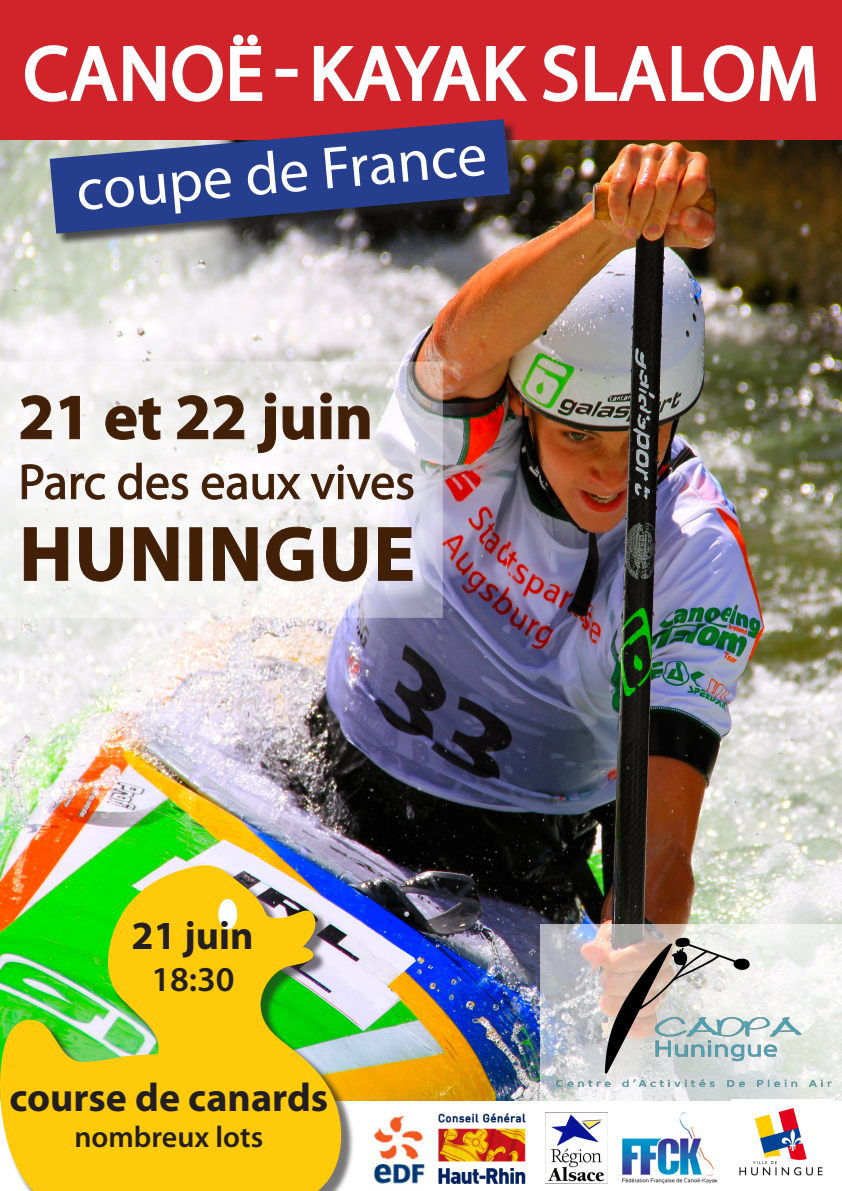
<style>
.page{position:relative;width:842px;height:1191px;background:#fff}
.page>*{position:absolute;margin:0;border:0;box-sizing:border-box;transform-origin:0 0}
.t1{font:700 78px "Myriad Pro";letter-spacing:.02em;color:#422008}
.t2{font:77px "Myriad Pro";letter-spacing:.02em;color:#fff}
.t3{font:700 65px "Myriad Pro";color:#422008}
.t4{font:60px "Myriad Pro";color:#fff}
.t5{font:50px "Myriad Pro";color:#422008}
.t6{font:700 40px "Myriad Pro";color:#231f20}
.t7{font:600 35px "Myriad Pro";color:#231f20}
.t8{font:600 30px "Myriad Pro";color:#231f20}
</style>
<div class="page">
<img style="left:0;top:140px;width:842px;height:960px">
<div style="left:0;top:0;width:842px;height:140px;background:#d1232a"></div>
<svg style="left:0;top:361px;width:443px;height:257px"></svg>
<svg style="left:25px;top:34px;width:238px;height:68px"></svg>
<div style="left:276px;top:69px;width:22px;height:8px;border:3px solid #fff"></div>
<svg style="left:313px;top:46px;width:214px;height:55px"></svg>
<svg style="left:543px;top:45px;width:273px;height:57px"></svg>
<div style="left:12px;top:384px;width:422px;height:218px;background:#fff;opacity:.35"></div>
<svg style="left:21px;top:395px;width:30px;height:44px"></svg>
<svg style="left:60px;top:396px;width:20px;height:43px"></svg>
<svg style="left:106px;top:398px;width:54px;height:41px"></svg>
<svg style="left:177px;top:395px;width:31px;height:44px"></svg>
<svg style="left:214px;top:395px;width:30px;height:44px"></svg>
<svg style="left:257px;top:393px;width:19px;height:60px"></svg>
<svg style="left:283px;top:407px;width:31px;height:32px"></svg>
<svg style="left:321px;top:393px;width:10px;height:46px"></svg>
<svg style="left:338px;top:406px;width:31px;height:33px"></svg>
<svg style="left:22px;top:464px;width:43px;height:35px"></svg>
<svg style="left:71px;top:474px;width:34px;height:25px"></svg>
<svg style="left:118px;top:463px;width:70px;height:36px"></svg>
<svg style="left:202px;top:474px;width:45px;height:25px"></svg>
<svg style="left:253px;top:474px;width:47px;height:25px"></svg>
<svg style="left:311px;top:465px;width:102px;height:34px"></svg>
<svg style="left:24px;top:527px;width:44px;height:54px"></svg>
<svg style="left:79px;top:527px;width:44px;height:54px"></svg>
<svg style="left:134px;top:527px;width:44px;height:54px"></svg>
<div style="left:190px;top:527px;width:12px;height:53px;border:1px solid #422008"></div>
<svg style="left:213px;top:527px;width:45px;height:54px"></svg>
<svg style="left:266px;top:526px;width:47px;height:55px"></svg>
<svg style="left:323px;top:527px;width:44px;height:54px"></svg>
<svg style="left:378px;top:527px;width:35px;height:54px"></svg>
<div style="left:0;top:865px;width:353px;height:326px;background:#231f20;opacity:.61"></div>
<svg style="left:0;top:862px;width:344px;height:329px;fill:#feca0a"></svg>
<div style="left:218px;top:899px;width:19px;height:30px;background:#fff;border-radius:50%"></div>
<img style="left:622px;top:1112px;width:96px;height:71px">
<img style="left:545px;top:1112px;width:62px;height:71px">
<img style="left:438px;top:1113px;width:88px;height:70px">
<svg style="left:540px;top:1086px;width:302px;height:15px"></svg>
<img style="left:731px;top:1099px;width:100px;height:77px">
<img style="left:370px;top:1114px;width:55px;height:70px">
<div style="left:50px;top:120px;width:473px;height:126px;background:#231f20;opacity:.75"></div>
<svg style="left:50px;top:119px;width:460px;height:115px;fill:#253f8e"></svg>
<img style="left:531px;top:921px;width:311px;height:165px">
<p class="t2" style="left:24px;top:26px;width:797px">canoë - kayak slalom</p>
<p class="t4" style="left:73px;top:153px;width:413px;rotate:-5deg">coupe de France</p>
<p class="t3" style="left:18px;top:374px;width:356px">21 et 22 juin</p>
<p class="t5" style="left:18px;top:451px;width:398px">Parc des eaux vives</p>
<p class="t1" style="left:19px;top:503px;width:397px">Huningue</p>
<p class="t6" style="left:132px;top:909px;width:123px">21 juin</p>
<p class="t7" style="left:151px;top:956px;width:85px">18:30</p>
<p class="t6" style="left:9px;top:1071px;width:320px">course de canards</p>
<p class="t8" style="left:74px;top:1117px;width:190px">nombreux lots</p>
</div>
